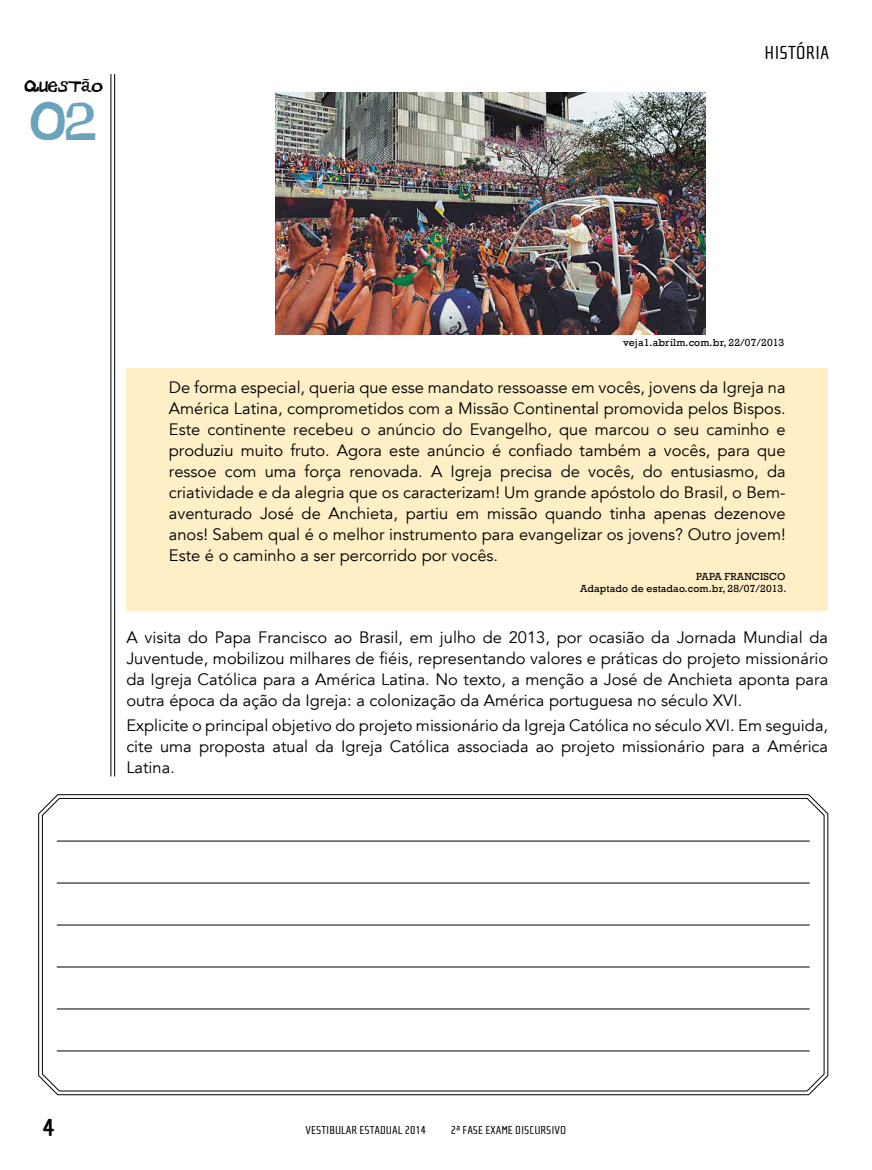
<style>
.page{position:relative;width:872px;height:1170px;background:#fff}
.page>*{position:absolute;margin:0;border:0;box-sizing:border-box;transform-origin:0 0}
.t1{font:48px "Dirt Devil";color:#6ba3bb}
.t2{font:700 25.5px "Cholla Sans";color:#000}
.t3{font:19.5px "Cholla Sans";color:#000}
.t4{font:16.5px/21px "Avenir";color:#000;text-align:justify}
.t5{font:15px "Dirt Devil";color:#000}
.t6{font:12px "Cholla Sans";color:#000}
.t7{font:10.5px/12px "Rockwell";letter-spacing:.01em;color:#000;text-align:right}
</style>
<div class="page">
<hr style="left:114px;top:74px;width:1px;height:702px;background:#000">
<hr style="left:110px;top:74px;width:1px;height:702px;background:#000">
<svg style="left:38px;top:794px;width:791px;height:301px"></svg>
<svg style="left:42px;top:797px;width:783px;height:294px"></svg>
<div style="left:126px;top:368px;width:702px;height:242px;background:#ffefc6"></div>
<img style="left:276px;top:92px;width:429px;height:242px">
<p class="t5" style="left:25px;top:75px;width:80px">QUESTÃO</p>
<h1 class="t1" style="left:30px;top:86px;width:68px">02</h1>
<p class="t3" style="left:764px;top:42px;width:66px">HISTÓRIA</p>
<p class="t7" style="left:623px;top:337px;width:162px">veja1.abrilm.com.br, 22/07/2013</p>
<p class="t4" style="left:169px;top:377px;width:618px">De forma especial, queria que esse mandato ressoasse em vocês, jovens da Igreja na América Latina, comprometidos com a Missão Continental promovida pelos Bispos.<br>Este continente recebeu o anúncio do Evangelho, que marcou o seu caminho e produziu muito fruto. Agora este anúncio é confiado também a vocês, para que ressoe com uma força renovada. A Igreja precisa de vocês, do entusiasmo, da criatividade e da alegria que os caracterizam! Um grande apóstolo do Brasil, o Bem&shy;aventurado José de Anchieta, partiu em missão quando tinha apenas dezenove anos! Sabem qual é o melhor instrumento para evangelizar os jovens? Outro jovem!<br>Este é o caminho a ser percorrido por vocês.</p>
<p class="t7" style="left:580px;top:571px;width:208px">PAPA FRANCISCO<br>Adaptado de estadao.com.br, 28/07/2013.</p>
<p class="t4" style="left:126px;top:627px;width:703px">A visita do Papa Francisco ao Brasil, em julho de 2013, por ocasião da Jornada Mundial da Juventude, mobilizou milhares de fiéis, representando valores e práticas do projeto missionário da Igreja Católica para a América Latina. No texto, a menção a José de Anchieta aponta para outra época da ação da Igreja: a colonização da América portuguesa no século XVI.</p>
<p class="t4" style="left:126px;top:715px;width:703px">Explicite o principal objetivo do projeto missionário da Igreja Católica no século XVI. Em seguida, cite uma proposta atual da Igreja Católica associada ao projeto missionário para a América Latina.</p>
<h2 class="t2" style="left:43px;top:1113px;width:14px">4</h2>
<p class="t6" style="left:451px;top:1123px;width:117px">2ª FASE EXAME DISCURSIVO</p>
<p class="t6" style="left:305px;top:1123px;width:122px">VESTIBULAR ESTADUAL 2014</p>
</div>
